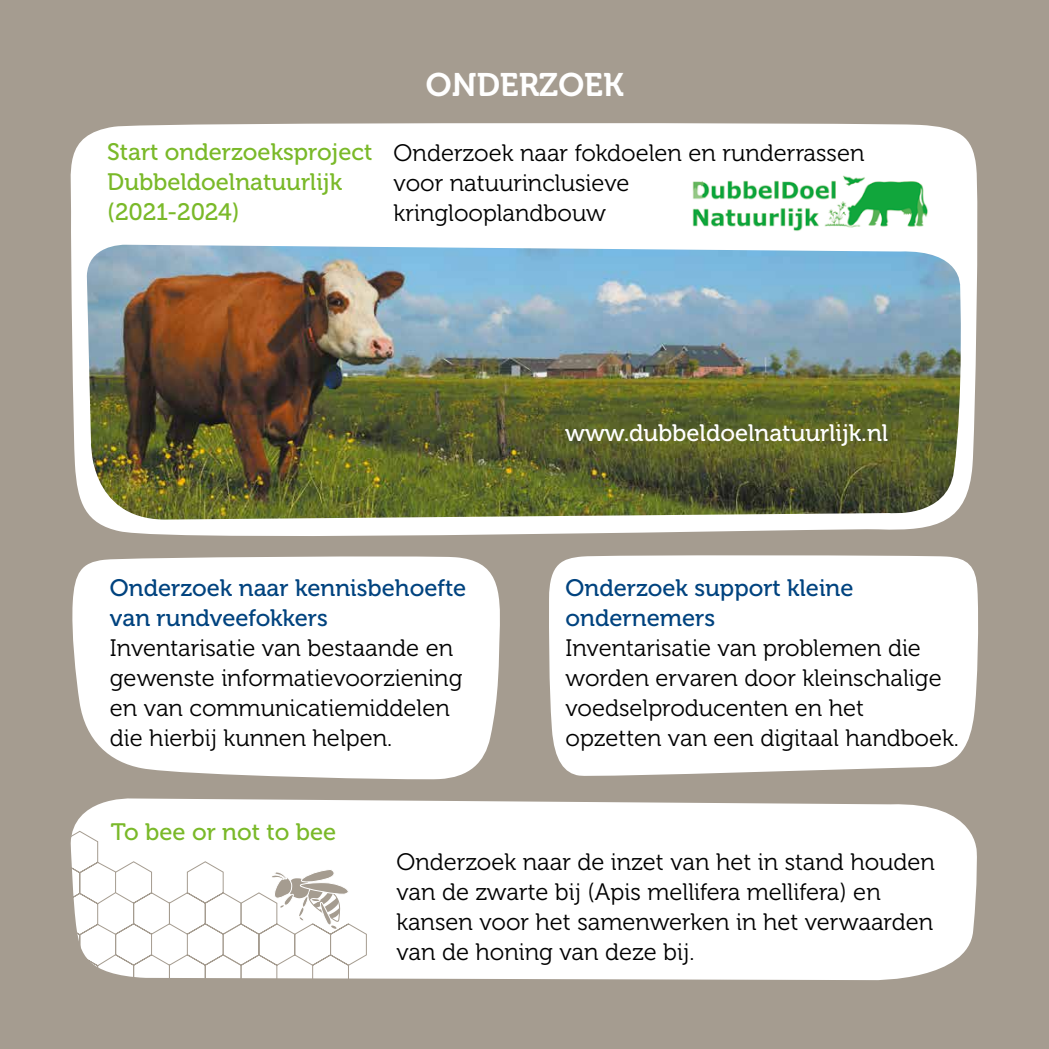
<style>
.page{position:relative;width:1049px;height:1049px;background:#a59c90}
.page>*{position:absolute;margin:0;border:0;box-sizing:border-box;transform-origin:0 0}
.t1{font:32.5px "Museo 700";color:#fff}
.t2{font:23.75px/30px "Museo 300";color:#000}
.t3{font:23.75px/30px "Museo 500";color:#00437f}
.t4{font:23.75px/30px "Museo 500";color:#7ab929}
.t5{font:23.75px "Museo 500";color:#fff}
</style>
<div class="page">
<div style="left:73px;top:798px;width:904px;height:182px;background:#fff"></div>
<div style="left:549px;top:555px;width:429px;height:221px;background:#fff"></div>
<svg style="left:72px;top:556px;width:428px;height:224px;background:#f8f8f7"></svg>
<svg style="left:70px;top:123px;width:908px;height:413px;background:#f8f8f7"></svg>
<img style="left:87px;top:245px;width:876px;height:274px">
<img style="left:683px;top:164px;width:254px;height:77px">
<svg style="left:70px;top:830px;width:297px;height:150px;background:#f2f1ef"></svg>
<p class="t4" style="left:107px;top:137px;width:267px">Start onderzoeksproject<br>Dubbeldoelnatuurlijk (2021-2024)</p>
<h1 class="t1" style="left:426px;top:67px;width:199px">ONDERZOEK</h1>
<p class="t2" style="left:394px;top:138px;width:472px">Onderzoek naar fokdoelen en runderrassen voor natuurinclusieve<br>kringlooplandbouw</p>
<p class="t5" style="left:565px;top:420px;width:324px">www.dubbeldoelnatuurlijk.nl</p>
<p class="t3" style="left:110px;top:573px;width:358px">Onderzoek naar kennisbehoefte van rundveefokkers</p>
<p class="t2" style="left:110px;top:633px;width:354px">Inventarisatie van bestaande en gewenste informatievoorziening en van communicatiemiddelen die hierbij kunnen helpen.</p>
<p class="t4" style="left:111px;top:817px;width:227px">To bee or not to bee</p>
<p class="t3" style="left:565px;top:573px;width:290px">Onderzoek support kleine ondernemers</p>
<p class="t2" style="left:565px;top:633px;width:395px">Inventarisatie van problemen die worden ervaren door kleinschalige voedselproducenten en het opzetten van een digitaal handboek.</p>
<p class="t2" style="left:396px;top:848px;width:540px">Onderzoek naar de inzet van het in stand houden van de zwarte bij (Apis mellifera mellifera) en kansen voor het samenwerken in het verwaarden van de honing van deze bij.</p>
</div>
